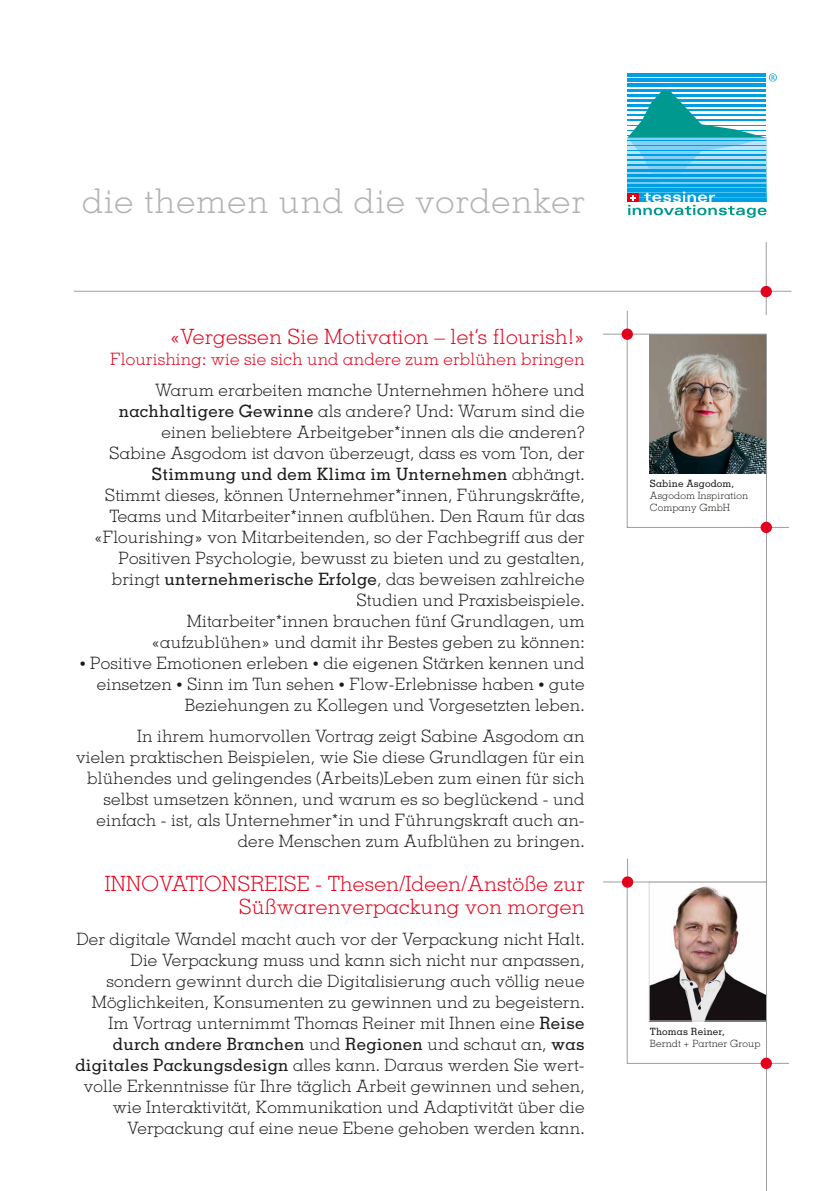
<style>
.page{position:relative;width:840px;height:1191px;background:#fff}
.page>*{position:absolute;margin:0;border:0;box-sizing:border-box;transform-origin:0 0}
.t1{font:300 34px "Memphis LT Std";letter-spacing:.03em;color:#b1b2b3}
.t2{font:300 21px/23px "Memphis LT Std";letter-spacing:.01em;color:#e3001c;text-align:right}
.t3{font:300 17px/21px "Memphis LT Std";letter-spacing:.01em;color:#1a1a18;text-align:right}
.t4{font:300 17px "Memphis LT Std";letter-spacing:.01em;color:#e3001c}
.t5{font:300 10px/12px "Memphis LT Std";letter-spacing:.01em;color:#1a1a18}
.t6{font:500 10px "Memphis LT Std";letter-spacing:.01em;color:#1a1a18}
.s1{font-weight:500}
.s2{font-size:12px}
</style>
<div class="page">
<hr style="left:765px;top:334px;width:1px;height:857px;background:#9c9d9d">
<svg style="left:771px;top:291px;width:19px;height:1px"></svg>
<hr style="left:765px;top:242px;width:1px;height:73px;background:#9c9d9d">
<hr style="left:74px;top:291px;width:692px;height:1px;background:#9c9d9d">
<div style="left:627px;top:138px;width:138px;height:64px;background:linear-gradient(to right,#009ee3,#009ee3)"></div>
<hr style="left:627px;top:74px;width:138px;height:3px;background:#009ee3">
<hr style="left:627px;top:79px;width:138px;height:3px;background:#009ee3">
<hr style="left:627px;top:84px;width:138px;height:3px;background:#009ee3">
<hr style="left:627px;top:89px;width:138px;height:3px;background:#009ee3">
<svg style="left:627px;top:91px;width:138px;height:93px"></svg>
<hr style="left:627px;top:188px;width:138px;height:4px;background:#009ee3">
<hr style="left:627px;top:184px;width:138px;height:2px;background:#009ee3">
<hr style="left:627px;top:179px;width:138px;height:2px;background:#009ee3">
<hr style="left:627px;top:174px;width:138px;height:2px;background:#009ee3">
<hr style="left:627px;top:169px;width:138px;height:2px;background:#009ee3">
<hr style="left:627px;top:164px;width:138px;height:2px;background:#009ee3">
<hr style="left:627px;top:159px;width:138px;height:2px;background:#009ee3">
<hr style="left:627px;top:155px;width:138px;height:1px;background:#009ee3">
<hr style="left:627px;top:150px;width:138px;height:1px;background:#009ee3">
<hr style="left:627px;top:145px;width:138px;height:1px;background:#009ee3">
<hr style="left:627px;top:140px;width:138px;height:1px;background:#009ee3">
<svg style="left:768px;top:73px;width:8px;height:8px"></svg>
<svg style="left:627px;top:192px;width:139px;height:26px"></svg>
<div style="left:760px;top:286px;width:11px;height:11px;background:#e3001c;border-radius:50%"></div>
<svg style="left:603px;top:311px;width:185px;height:217px"></svg>
<div style="left:760px;top:522px;width:11px;height:11px;background:#e3001c;border-radius:50%"></div>
<div style="left:621px;top:328px;width:11px;height:12px;background:#e3001c;border-radius:50%"></div>
<svg style="left:603px;top:858px;width:185px;height:206px"></svg>
<div style="left:760px;top:1057px;width:11px;height:12px;background:#e3001c;border-radius:50%"></div>
<h1 class="t1" style="left:82px;top:180px;width:503px">die themen und die vordenker</h1>
<p class="t2" style="left:170px;top:325px;width:416px">«Vergessen Sie Motivation – let’s flourish!»</p>
<p class="t4" style="left:110px;top:349px;width:475px">Flourishing: wie sie sich und andere zum erblühen bringen</p>
<p class="t3" style="left:94px;top:379px;width:491px">Warum erarbeiten manche Unternehmen höhere und <span class="s1">nachhaltigere Gewinne</span> als andere? Und: Warum sind die einen beliebtere Arbeitgeber*innen als die anderen?<br>Sabine Asgodom ist davon überzeugt, dass es vom Ton, der <span class="s1">Stimmung und dem Klima im Unternehmen</span> abhängt.<br>Stimmt dieses, können Unternehmer*innen, Führungskräfte, Teams und Mitarbeiter*innen aufblühen. Den Raum für das «Flourishing» von Mitarbeitenden, so der Fachbegriff aus der Positiven Psychologie, bewusst zu bieten und zu gestalten, bringt <span class="s1">unternehmerische Erfolge</span>, das beweisen zahlreiche Studien und Praxisbeispiele.<br>Mitarbeiter*innen brauchen fünf Grundlagen, um «aufzublühen» und damit ihr Bestes geben zu können:</p>
<p class="t3" style="left:80px;top:652px;width:506px"><span class="s2">•</span> Positive Emotionen erleben <span class="s2">•</span> die eigenen Stärken kennen und einsetzen <span class="s2">•</span> Sinn im Tun sehen <span class="s2">•</span> Flow-Erlebnisse haben <span class="s2">•</span> gute<br>Beziehungen zu Kollegen und Vorgesetzten leben.</p>
<p class="t3" style="left:76px;top:725px;width:509px">In ihrem humorvollen Vortrag zeigt Sabine Asgodom an<br>vielen praktischen Beispielen, wie Sie diese Grundlagen für ein blühendes und gelingendes (Arbeits)Leben zum einen für sich selbst umsetzen können, und warum es so beglückend - und einfach - ist, als Unternehmer*in und Führungskraft auch an&shy;dere Menschen zum Aufblühen zu bringen.</p>
<p class="t2" style="left:105px;top:872px;width:481px">INNOVATIONSREISE - Thesen/Ideen/Anstöße zur<br>Süßwarenverpackung von morgen</p>
<p class="t3" style="left:75px;top:928px;width:510px">Der digitale Wandel macht auch vor der Verpackung nicht Halt.<br>Die Verpackung muss und kann sich nicht nur anpassen, sondern gewinnt durch die Digitalisierung auch völlig neue Möglichkeiten, Konsumenten zu gewinnen und zu begeistern.<br>Im Vortrag unternimmt Thomas Reiner mit Ihnen eine <span class="s1">Reise durch andere Branchen</span> und <span class="s1">Regionen</span> und schaut an, <span class="s1">was digitales Packungsdesign</span> alles kann. Daraus werden Sie wert&shy;volle Erkenntnisse für Ihre täglich Arbeit gewinnen und sehen, wie Interaktivität, Kommunikation und Adaptivität über die Verpackung auf eine neue Ebene gehoben werden kann.</p>
<p class="t6" style="left:649px;top:477px;width:86px">Sabine Asgodom,</p>
<p class="t5" style="left:649px;top:489px;width:100px">Asgodom Inspiration<br>Company GmbH</p>
<p class="t6" style="left:649px;top:1025px;width:76px">Thomas Reiner,</p>
<p class="t5" style="left:649px;top:1037px;width:112px">Berndt + Partner Group</p>
</div>
